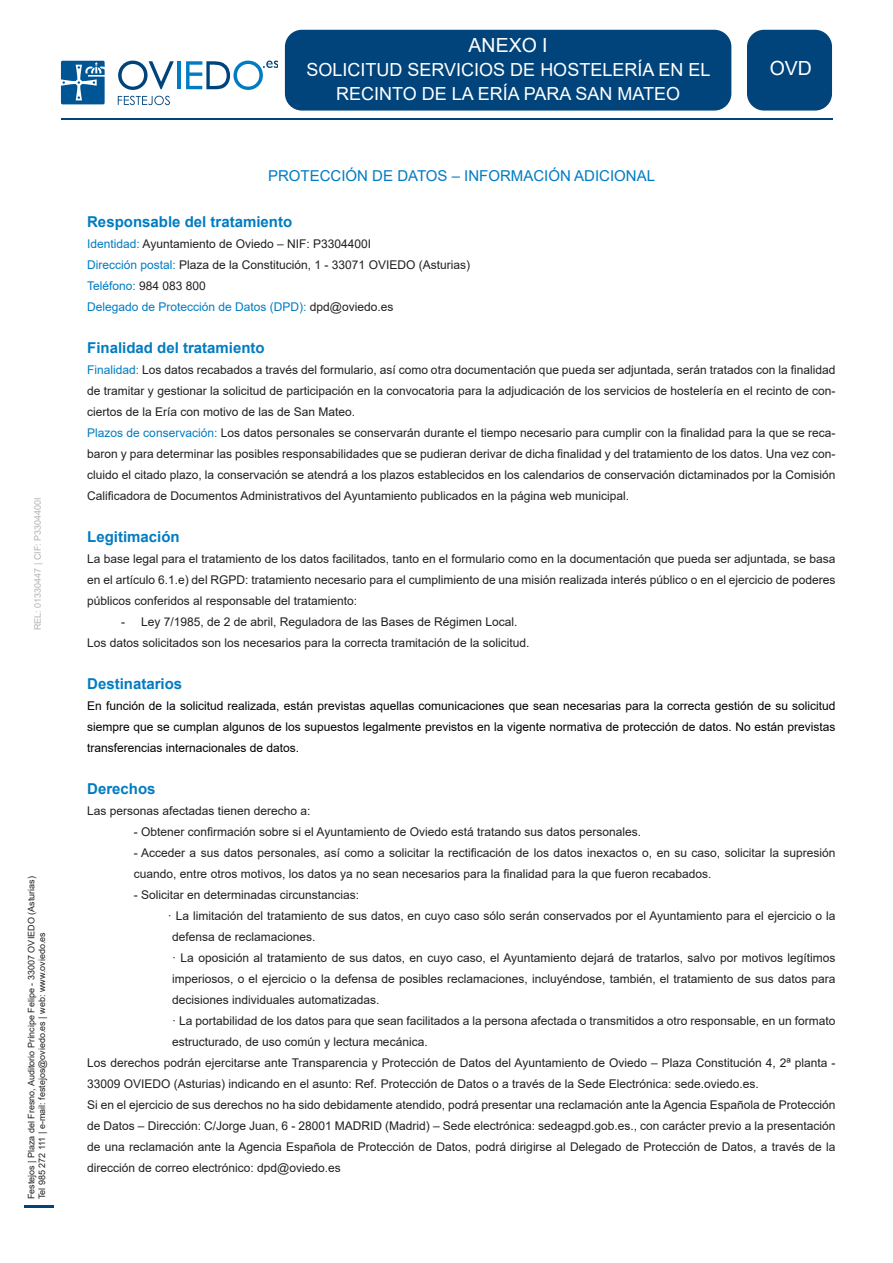
<style>
.page{position:relative;width:893px;height:1263px;background:#fff}
.page>*{position:absolute;margin:0;border:0;box-sizing:border-box;transform-origin:0 0}
.t1{font:19.5px "Arial";color:#fff}
.t2{font:18px/24px "Arial";color:#fff;text-align:center}
.t3{font:700 15px "Arial";color:#007cc2}
.t4{font:15px "Arial";color:#007cc2}
.t5{font:12px/21px "Arial";color:#231f20;text-align:justify}
.t6{font:12px/21px "Arial";color:#000;text-align:justify}
.t7{font:12px "Arial";color:#007cc2}
.t8{font:9px/10.8px "Arial";color:#231f20}
.t9{font:9px "Arial";color:#b2b3b7}
.s1{color:#007cc2}
.s2{color:#231f20}
</style>
<div class="page">
<div style="left:285px;top:30px;width:446px;height:81px;background:#00447b;border-radius:17px"></div>
<div style="left:747px;top:30px;width:85px;height:81px;background:#00447b;border-radius:17px"></div>
<svg style="left:61px;top:61px;width:44px;height:43px;background:#3276aa"></svg>
<svg style="left:118px;top:61px;width:56px;height:29px"></svg>
<hr style="left:177px;top:61px;width:4px;height:28px;background:#007cc2">
<svg style="left:186px;top:61px;width:92px;height:29px"></svg>
<svg style="left:118px;top:96px;width:52px;height:9px"></svg>
<hr style="left:61px;top:118px;width:771px;height:1px;background:#00447b">
<hr style="left:24px;top:1205px;width:30px;height:3px;background:#00447b">
<p class="t9" style="left:32px;top:630px;width:134px;rotate:-90deg">REL: 01330447 | CIF: P3304400I</p>
<p class="t8" style="left:26px;top:1199px;width:324px;rotate:-90deg">Festejos | Plaza del Fresno, Auditorio Príncipe Felipe - 33007 OVIEDO (Asturias)<br>Tel 985 272 111 | e-mail: festejos@oviedo.es | web: www.oviedo.es</p>
<h1 class="t1" style="left:469px;top:32px;width:81px">ANEXO I</h1>
<h2 class="t2" style="left:307px;top:58px;width:405px">SOLICITUD SERVICIOS DE HOSTELERÍA EN EL<br>RECINTO DE LA ERÍA PARA SAN MATEO</h2>
<h1 class="t1" style="left:770px;top:55px;width:44px">OVD</h1>
<p class="t4" style="left:268px;top:165px;width:388px">PROTECCIÓN DE DATOS – INFORMACIÓN ADICIONAL</p>
<p class="t3" style="left:87px;top:211px;width:207px">Responsable del tratamiento</p>
<p class="t5" style="left:87px;top:233px;width:285px"><span class="s1">Identidad:</span> Ayuntamiento de Oviedo – NIF: P3304400I</p>
<p class="t5" style="left:87px;top:254px;width:384px"><span class="s1">Dirección postal:</span> Plaza de la Constitución, 1 - 33071 OVIEDO (Asturias)</p>
<p class="t7" style="left:87px;top:278px;width:120px">Teléfono: <span class="s2">984 083 800</span></p>
<p class="t7" style="left:87px;top:299px;width:308px">Delegado de Protección de Datos (DPD): <span class="s2">dpd@oviedo.es</span></p>
<p class="t3" style="left:87px;top:337px;width:179px">Finalidad del tratamiento</p>
<p class="t5" style="left:87px;top:359px;width:750px"><span class="s1">Finalidad:</span> Los datos recabados a través del formulario, así como otra documentación que pueda ser adjuntada, serán tratados con la finalidad de tramitar y gestionar la solicitud de participación en la convocatoria para la adjudicación de los servicios de hostelería en el recinto de con&shy;ciertos de la Ería con motivo de las de San Mateo.</p>
<p class="t5" style="left:87px;top:422px;width:750px"><span class="s1">Plazos de conservación:</span> Los datos personales se conservarán durante el tiempo necesario para cumplir con la finalidad para la que se reca&shy;baron y para determinar las posibles responsabilidades que se pudieran derivar de dicha finalidad y del tratamiento de los datos. Una vez con&shy;cluido el citado plazo, la conservación se atendrá a los plazos establecidos en los calendarios de conservación dictaminados por la Comisión Calificadora de Documentos Administrativos del Ayuntamiento publicados en la página web municipal.</p>
<p class="t3" style="left:87px;top:526px;width:94px">Legitimación</p>
<p class="t5" style="left:87px;top:548px;width:750px">La base legal para el tratamiento de los datos facilitados, tanto en el formulario como en la documentación que pueda ser adjuntada, se basa en el artículo 6.1.e) del RGPD: tratamiento necesario para el cumplimiento de una misión realizada interés público o en el ejercicio de poderes públicos conferidos al responsable del tratamiento:</p>
<p class="t5" style="left:121px;top:611px;width:398px">- Ley 7/1985, de 2 de abril, Reguladora de las Bases de Régimen Local.</p>
<p class="t5" style="left:87px;top:632px;width:444px">Los datos solicitados son los necesarios para la correcta tramitación de la solicitud.</p>
<p class="t3" style="left:87px;top:673px;width:97px">Destinatarios</p>
<p class="t6" style="left:87px;top:695px;width:750px">En función de la solicitud realizada, están previstas aquellas comunicaciones que sean necesarias para la correcta gestión de su solicitud siempre que se cumplan algunos de los supuestos legalmente previstos en la vigente normativa de protección de datos. No están previstas transferencias internacionales de datos.</p>
<p class="t3" style="left:87px;top:778px;width:70px">Derechos</p>
<p class="t5" style="left:87px;top:800px;width:225px">Las personas afectadas tienen derecho a:</p>
<p class="t5" style="left:134px;top:821px;width:509px">- Obtener confirmación sobre si el Ayuntamiento de Oviedo está tratando sus datos personales.</p>
<p class="t5" style="left:134px;top:842px;width:703px">- Acceder a sus datos personales, así como a solicitar la rectificación de los datos inexactos o, en su caso, solicitar la supresión cuando, entre otros motivos, los datos ya no sean necesarios para la finalidad para la que fueron recabados.</p>
<p class="t5" style="left:134px;top:884px;width:227px">- Solicitar en determinadas circunstancias:</p>
<p class="t5" style="left:172px;top:905px;width:665px;text-indent:-4px">· La limitación del tratamiento de sus datos, en cuyo caso sólo serán conservados por el Ayuntamiento para el ejercicio o la defensa de reclamaciones.</p>
<p class="t5" style="left:172px;top:947px;width:665px">· La oposición al tratamiento de sus datos, en cuyo caso, el Ayuntamiento dejará de tratarlos, salvo por motivos legítimos imperiosos, o el ejercicio o la defensa de posibles reclamaciones, incluyéndose, también, el tratamiento de sus datos para decisiones individuales automatizadas.</p>
<p class="t5" style="left:172px;top:1010px;width:665px">· La portabilidad de los datos para que sean facilitados a la persona afectada o transmitidos a otro responsable, en un formato estructurado, de uso común y lectura mecánica.</p>
<p class="t5" style="left:87px;top:1052px;width:750px">Los derechos podrán ejercitarse ante Transparencia y Protección de Datos del Ayuntamiento de Oviedo – Plaza Constitución 4, 2ª planta -<br>33009 OVIEDO (Asturias) indicando en el asunto: Ref. Protección de Datos o a través de la Sede Electrónica: sede.oviedo.es.</p>
<p class="t5" style="left:87px;top:1094px;width:750px">Si en el ejercicio de sus derechos no ha sido debidamente atendido, podrá presentar una reclamación ante la Agencia Española de Protección de Datos – Dirección: C/Jorge Juan, 6 - 28001 MADRID (Madrid) – Sede electrónica: sedeagpd.gob.es., con carácter previo a la presentación de una reclamación ante la Agencia Española de Protección de Datos, podrá dirigirse al Delegado de Protección de Datos, a través de la dirección de correo electrónico: dpd@oviedo.es</p>
</div>
